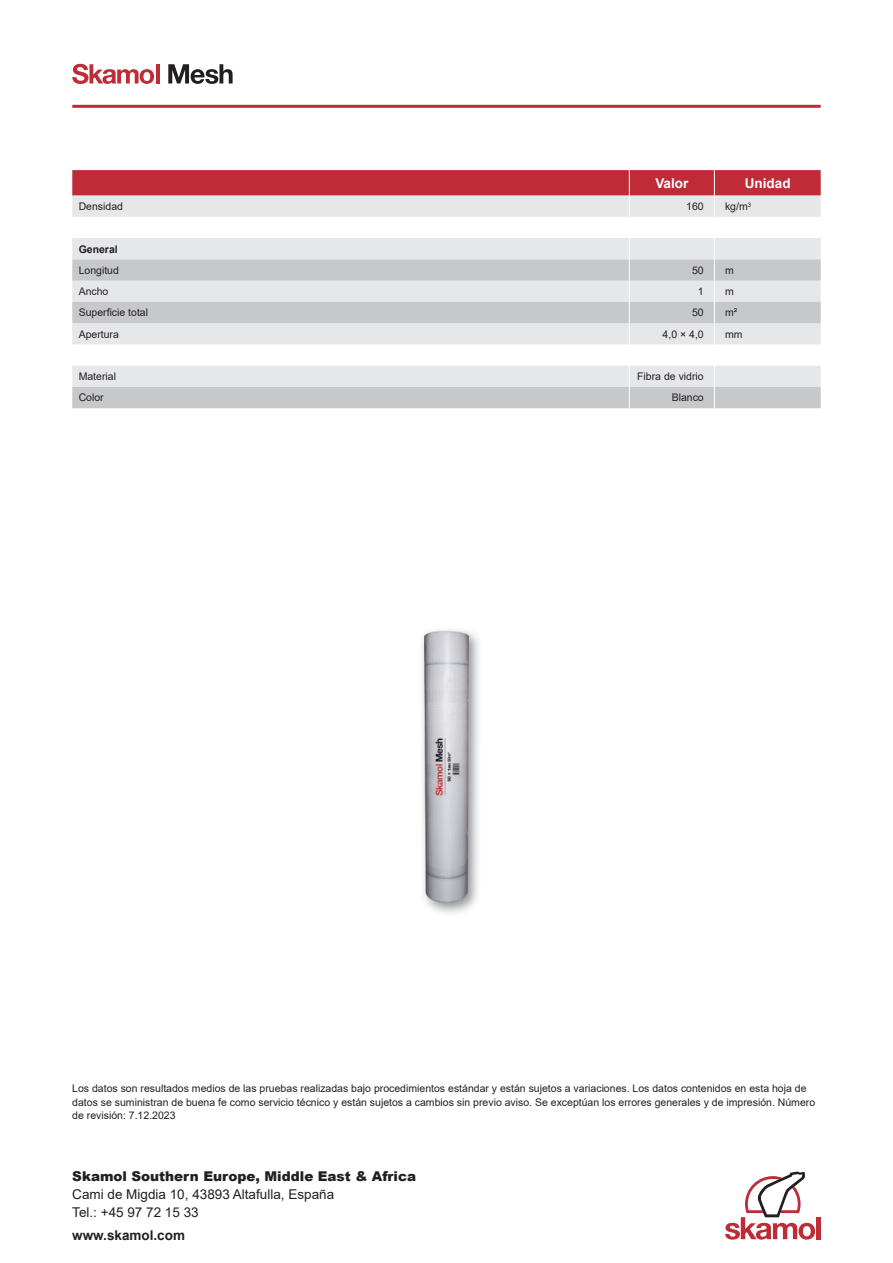
<style>
.page{position:relative;width:893px;height:1263px;background:#fff}
.page>*{position:absolute;margin:0;border:0;box-sizing:border-box;transform-origin:0 0}
.t1{font:13.5px/18px "Arial";color:#231f20}
.t2{font:900 13.5px "Arial";color:#231f20}
.t3{font:700 13.5px "Arial";color:#231f20}
.t4{font:700 13.5px "Arial";color:#fff}
.t5{font:10.5px/13.5px "Arial";color:#231f20}
.t6{font:700 10.5px "Arial";color:#231f20}
</style>
<div class="page">
<svg style="left:72px;top:64px;width:82px;height:20px"></svg>
<hr style="left:157px;top:64px;width:3px;height:19px;background:#bf2b37">
<svg style="left:168px;top:64px;width:65px;height:20px"></svg>
<img style="left:422px;top:630px;width:57px;height:283px">
<img style="left:424px;top:631px;width:45px;height:272px">
<hr style="left:72px;top:105px;width:749px;height:3px;background:#bf2b37">
<div style="left:816px;top:1217px;width:5px;height:22px;background:#bf2b37"></div>
<svg style="left:725px;top:1171px;width:90px;height:68px"></svg>
<svg style="left:72px;top:170px;width:749px;height:238px"></svg>
<p class="t4" style="left:655px;top:173px;width:35px">Valor</p>
<p class="t4" style="left:745px;top:173px;width:47px">Unidad</p>
<p class="t5" style="left:79px;top:200px;width:46px">Densidad</p>
<p class="t5" style="left:686px;top:200px;width:19px">160</p>
<p class="t5" style="left:725px;top:200px;width:28px">kg/m<sup>3</sup></p>
<p class="t6" style="left:79px;top:241px;width:41px">General</p>
<p class="t5" style="left:79px;top:263px;width:42px">Longitud</p>
<p class="t5" style="left:692px;top:263px;width:13px">50</p>
<p class="t5" style="left:725px;top:263px;width:10px">m</p>
<p class="t5" style="left:79px;top:285px;width:31px">Ancho</p>
<p class="t5" style="left:698px;top:285px;width:7px">1</p>
<p class="t5" style="left:725px;top:285px;width:10px">m</p>
<p class="t5" style="left:79px;top:306px;width:71px">Superficie total</p>
<p class="t5" style="left:692px;top:306px;width:13px">50</p>
<p class="t5" style="left:725px;top:306px;width:14px">m²</p>
<p class="t5" style="left:79px;top:327px;width:42px">Apertura</p>
<p class="t5" style="left:663px;top:327px;width:43px">4,0 × 4,0</p>
<p class="t5" style="left:725px;top:327px;width:19px">mm</p>
<p class="t5" style="left:79px;top:370px;width:39px">Material</p>
<p class="t5" style="left:637px;top:370px;width:68px">Fibra de vidrio</p>
<p class="t5" style="left:79px;top:391px;width:27px">Color</p>
<p class="t5" style="left:672px;top:391px;width:34px">Blanco</p>
<p class="t5" style="left:72px;top:1081px;width:744px">Los datos son resultados medios de las pruebas realizadas bajo procedimientos estándar y están sujetos a variaciones. Los datos contenidos en esta hoja de datos se suministran de buena fe como servicio técnico y están sujetos a cambios sin previo aviso. Se exceptúan los errores generales y de impresión. Número de revisión: 7.12.2023</p>
<p class="t2" style="left:72px;top:1166px;width:345px">Skamol Southern Europe, Middle East &amp; Africa</p>
<p class="t1" style="left:72px;top:1185px;width:263px">Cami de Migdia 10, 43893 Altafulla, España<br>Tel.: +45 97 72 15 33</p>
<p class="t3" style="left:72px;top:1225px;width:114px">www.skamol.com</p>
</div>
